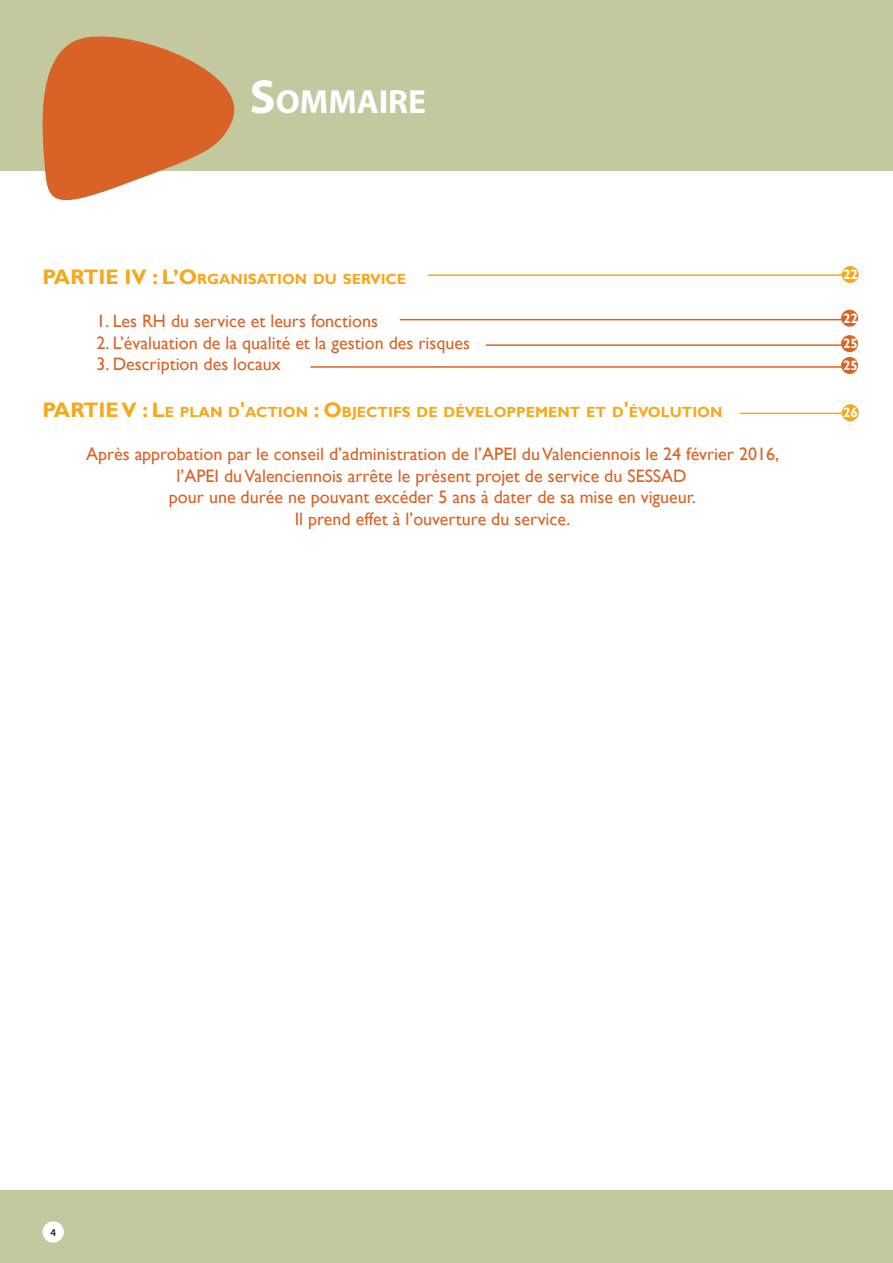
<style>
.page{position:relative;width:893px;height:1263px;background:#fff}
.page>*{position:absolute;margin:0;border:0;box-sizing:border-box;transform-origin:0 0}
.t1{font:700 33.6px "Myriad Pro";color:#fff}
.t2{font:700 21px "Gill Sans";color:#f6a81c}
.t3{font:18px/21.6px "Gill Sans";color:#d96326;text-align:center}
.t4{font:700 14.7px "Gill Sans";color:#f6a81c}
.t5{font:700 13.5px/25.5px "Gill Sans";color:#fff}
.t6{font:600 10.5px "Myriad Pro";color:#231f20}
.s1{font-size:48px}
.s2{font-size:21px}
</style>
<div class="page">
<div style="left:0;top:1191px;width:893px;height:72px;background:#c3c89f"></div>
<div style="left:43px;top:1221px;width:21px;height:21px;background:#fff;border-radius:50%"></div>
<div style="left:0;top:0;width:893px;height:170px;background:#c3c89f"></div>
<svg style="left:0;top:36px;width:256px;height:165px;fill:#d96326"></svg>
<div style="left:842px;top:266px;width:17px;height:17px;background:#f6a81c;border-radius:50%"></div>
<hr style="left:428px;top:274px;width:427px;height:2px;background:#f6a81c">
<div style="left:841px;top:310px;width:17px;height:17px;background:#d96326;border-radius:50%"></div>
<hr style="left:400px;top:319px;width:443px;height:1px;background:#d96326">
<div style="left:841px;top:335px;width:17px;height:17px;background:#d96326;border-radius:50%"></div>
<hr style="left:486px;top:344px;width:357px;height:2px;background:#d96326">
<div style="left:841px;top:357px;width:17px;height:17px;background:#d96326;border-radius:50%"></div>
<hr style="left:310px;top:366px;width:533px;height:2px;background:#d96326">
<div style="left:842px;top:404px;width:17px;height:17px;background:#f6a81c;border-radius:50%"></div>
<hr style="left:740px;top:413px;width:115px;height:1px;background:#f6a81c">
<h1 class="t1" style="left:250px;top:80px;width:178px"><span class="s1">S</span>OMMAIRE</h1>
<p class="t2" style="left:43px;top:264px;width:26px">PARTIE</p>
<p class="t4" style="left:125px;top:270px;width:283px"><span class="s2">IV : L’O</span>RGANISATION DU SERVICE</p>
<p class="t3" style="left:97px;top:310px;width:283px">1. Les RH du service et leurs fonctions</p>
<p class="t3" style="left:97px;top:332px;width:375px">2. L’évaluation de la qualité et la gestion des risques</p>
<p class="t3" style="left:97px;top:354px;width:186px">3. Description des locaux</p>
<p class="t2" style="left:43px;top:397px;width:26px">PARTIE</p>
<p class="t4" style="left:121px;top:403px;width:603px"><span class="s2">V : L</span>E PLAN D<span class="s2">'</span>ACTION <span class="s2">: O</span>BJECTIFS DE DÉVELOPPEMENT ET D<span class="s2">'</span>ÉVOLUTION</p>
<p class="t3" style="left:86px;top:444px;width:694px">Après approbation par le conseil d’administration de l’APEI du Valenciennois le 24 février 2016, l’APEI du Valenciennois arrête le présent projet de service du SESSAD<br>pour une durée ne pouvant excéder 5 ans à dater de sa mise en vigueur.<br>Il prend effet à l’ouverture du service.</p>
<p class="t5" style="left:843px;top:262px;width:16px">22</p>
<p class="t5" style="left:843px;top:306px;width:16px">22<br>25</p>
<p class="t5" style="left:843px;top:353px;width:16px">25</p>
<p class="t5" style="left:843px;top:400px;width:16px">26</p>
<p class="t6" style="left:50px;top:1226px;width:7px">4</p>
</div>
